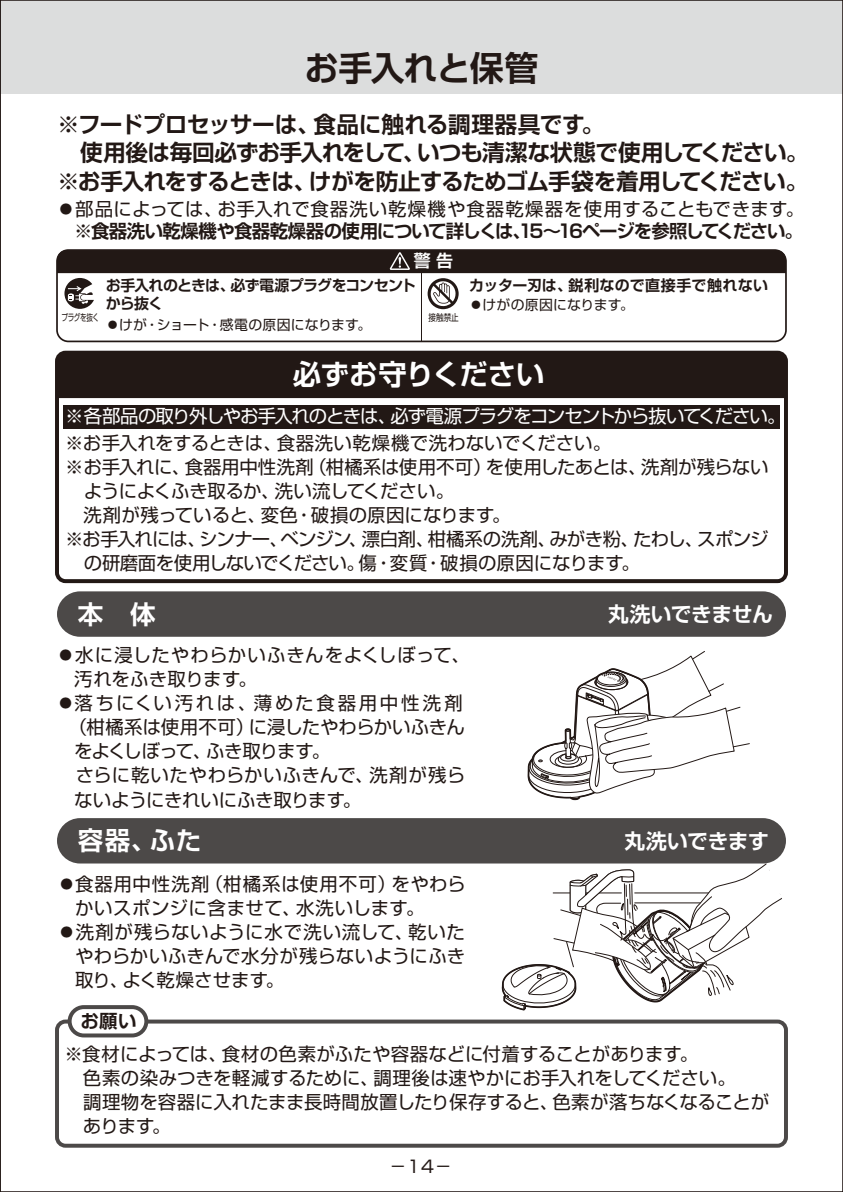
<style>
.page{position:relative;width:843px;height:1192px;background:#fff}
.page>*{position:absolute;margin:0;border:0;box-sizing:border-box;transform-origin:0 0}
.t1{font:700 34px "Shin Go Pro De";letter-spacing:-.025em;color:#221815}
.t2{font:700 28.4px "Shin Go Pro De";letter-spacing:-.01em;color:#fff}
.t3{font:700 25.6px "Shin Go Pro De";color:#fff}
.t4{font:700 22.6px "Shin Go Pro De";letter-spacing:-.035em;color:#221815}
.t5{font:700 20.8px "Shin Go Pro De";letter-spacing:-.015em;color:#fff}
.t6{font:18.4px/24.2px "Shin Go Pro";color:#221815}
.t7{font:18.4px "Shin Go Pro";letter-spacing:-.035em;color:#221815}
.t8{font:18.4px/24.2px "Shin Go Pro";letter-spacing:.035em;color:#221815}
.t9{font:700 18.4px "Shin Go Pro De";letter-spacing:-.05em;color:#221815}
.t10{font:18.4px "Shin Go Pro";letter-spacing:-.07em;color:#fff}
.t11{font:18.4px "Shin Go Pro";letter-spacing:.04em;color:#221815}
.t12{font:18.4px "Shin Go Pro";letter-spacing:-.025em;color:#221815}
.t13{font:18.4px "Shin Go Pro";letter-spacing:.145em;color:#221815}
.t14{font:18.4px "Shin Go Pro";letter-spacing:-.05em;color:#221815}
.t15{font:17px "Shin Go Pro";color:#221815}
.t16{font:700 16.8px "Shin Go Pro De";color:#fff}
.t17{font:700 15px/17.8px "Shin Go Pro De";letter-spacing:-.05em;color:#221815}
.t18{font:700 15px "Shin Go Pro De";letter-spacing:.015em;color:#221815}
.t19{font:13.8px "Shin Go Pro";letter-spacing:.01em;color:#221815}
.t20{font:9.4px "Shin Go Pro";letter-spacing:-.035em;color:#221815;scale:.7 1}
.t21{font:9.4px "Shin Go Pro";letter-spacing:-.035em;color:#221815;scale:.8 1}
</style>
<div class="page">
<div style="left:0;top:0;width:842px;height:94px;background:#dcdddd"></div>
<hr style="left:421px;top:266px;width:1px;height:75px;background:#221815">
<div style="left:56px;top:249px;width:730px;height:93px;border:2px solid #221815;border-radius:11px"></div>
<div style="left:63px;top:404px;width:717px;height:24px;background:#221815"></div>
<div style="left:57px;top:591px;width:728px;height:45px;background:#4c4948;border-radius:23px"></div>
<svg style="left:57px;top:250px;width:728px;height:59px"></svg>
<div style="left:57px;top:818px;width:728px;height:45px;background:#4c4948;border-radius:23px"></div>
<div style="left:60px;top:355px;width:722px;height:43px;background:#221815"></div>
<div style="left:55px;top:350px;width:732px;height:233px;border:4px solid #221815;border-radius:9px"></div>
<div style="left:55px;top:1019px;width:732px;height:128px;border:4px solid #4c4948;border-radius:9px"></div>
<div style="left:70px;top:1006px;width:76px;height:29px;background:#fff;border-radius:14px"></div>
<div style="left:68px;top:1004px;width:80px;height:33px;border:4px solid #4c4948;border-radius:14px"></div>
<svg style="left:486px;top:852px;width:297px;height:159px"></svg>
<svg style="left:527px;top:651px;width:223px;height:149px"></svg>
<h1 class="t1" style="left:304px;top:40px;width:235px">お手入れと保管</h1>
<p class="t4" style="left:57px;top:106px;width:548px">※フードプロセッサーは、食品に触れる調理器具です。</p>
<p class="t4" style="left:80px;top:134px;width:729px">使用後は毎回必ずお手入れをして、いつも清潔な状態で使用してください。</p>
<p class="t4" style="left:57px;top:162px;width:752px">※お手入れをするときは、けがを防止するためゴム手袋を着用してください。</p>
<p class="t11" style="left:57px;top:193px;width:748px">●部品によっては、お手入れで食器洗い乾燥機や食器乾燥器を使用することもできます。</p>
<p class="t9" style="left:74px;top:216px;width:730px">※食器洗い乾燥機や食器乾燥器の使用について詳しくは、15～16ページを参照してください。</p>
<p class="t20" style="left:61px;top:309px;width:56px">プラグを抜く</p>
<p class="t16" style="left:414px;top:247px;width:41px">警 告</p>
<p class="t17" style="left:106px;top:275px;width:311px">お手入れのときは、必ず電源プラグをコンセントから抜く</p>
<p class="t19" style="left:106px;top:313px;width:267px">●けが・ショート・感電の原因になります。</p>
<p class="t21" style="left:428px;top:309px;width:39px">接触禁止</p>
<p class="t18" style="left:469px;top:273px;width:300px">カッター刃は、鋭利なので直接手で触れない</p>
<p class="t19" style="left:469px;top:293px;width:166px">●けがの原因になります。</p>
<h2 class="t2" style="left:293px;top:351px;width:253px">必ずお守りください</h2>
<p class="t10" style="left:65px;top:401px;width:721px">※各部品の取り外しやお手入れのときは、必ず電源プラグをコンセントから抜いてください。</p>
<p class="t6" style="left:65px;top:428px;width:547px">※お手入れをするときは、食器洗い乾燥機で洗わないでください。</p>
<p class="t6" style="left:65px;top:452px;width:704px">※お手入れに、食器用中性洗剤（柑橘系は使用不可）を使用したあとは、洗剤が残らない</p>
<p class="t7" style="left:84px;top:476px;width:372px">ようによくふき取るか、洗い流してください。</p>
<p class="t6" style="left:65px;top:500px;width:447px">　洗剤が残っていると、変色・破損の原因になります。</p>
<p class="t7" style="left:65px;top:524px;width:705px">※お手入れには、シンナー、ベンジン、漂白剤、柑橘系の洗剤、みがき粉、たわし、スポンジ</p>
<p class="t12" style="left:84px;top:548px;width:557px">の研磨面を使用しないでください。傷・変質・破損の原因になります。</p>
<h3 class="t3" style="left:78px;top:592px;width:79px">本　体</h3>
<p class="t5" style="left:608px;top:596px;width:166px">丸洗いできません</p>
<p class="t6" style="left:74px;top:640px;width:397px;text-indent:-18px">●水に浸したやわらかいふきんをよくしぼって、汚れをふき取ります。</p>
<p class="t13" style="left:57px;top:688px;width:408px">●落ちにくい汚れは、薄めた食器用中性洗剤</p>
<p class="t6" style="left:69px;top:712px;width:397px">（柑橘系は使用不可）に浸したやわらかいふきん</p>
<p class="t14" style="left:74px;top:736px;width:257px">をよくしぼって、ふき取ります。</p>
<p class="t8" style="left:76px;top:761px;width:391px">さらに乾いたやわらかいふきんで、洗剤が残ら</p>
<p class="t6" style="left:74px;top:785px;width:288px">ないようにきれいにふき取ります。</p>
<h3 class="t3" style="left:78px;top:819px;width:125px">容器、ふた</h3>
<p class="t5" style="left:624px;top:823px;width:146px">丸洗いできます</p>
<p class="t8" style="left:75px;top:869px;width:392px;text-indent:-18px">●食器用中性洗剤（柑橘系は使用不可）をやわらかいスポンジに含ませて、水洗いします。</p>
<p class="t6" style="left:75px;top:917px;width:391px;text-align:justify;text-indent:-18px">●洗剤が残らないように水で洗い流して、乾いたやわらかいふきんで水分が残らないようにふき取り、よく乾燥させます。</p>
<p class="t9" style="left:81px;top:1005px;width:57px">お願い</p>
<p class="t6" style="left:64px;top:1039px;width:635px">※食材によっては、食材の色素がふたや容器などに付着することがあります。</p>
<p class="t6" style="left:64px;top:1063px;width:673px">　色素の染みつきを軽減するために、調理後は速やかにお手入れをしてください。</p>
<p class="t6" style="left:83px;top:1087px;width:687px">調理物を容器に入れたまま長時間放置したり保存すると、色素が落ちなくなることが</p>
<p class="t6" style="left:83px;top:1111px;width:89px">あります。</p>
<p class="t15" style="left:389px;top:1151px;width:64px">－14－</p>
</div>
